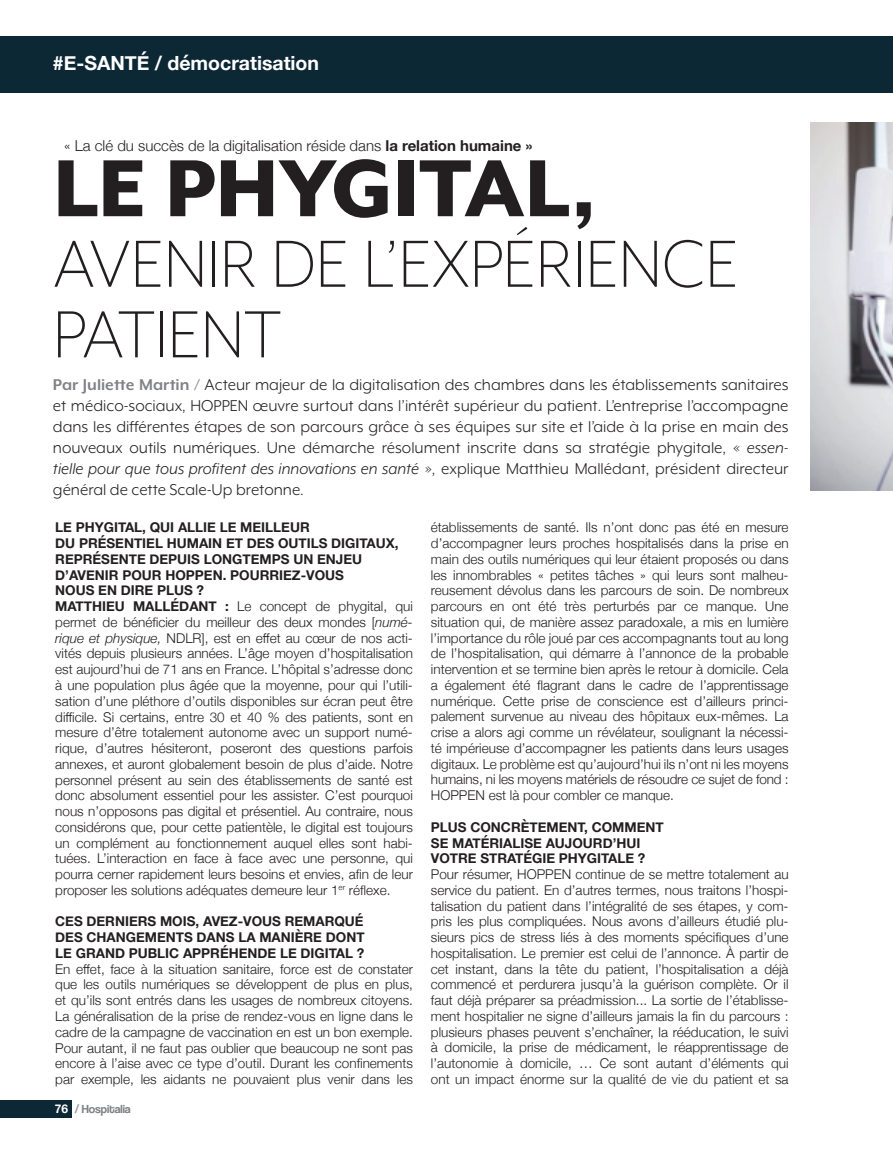
<style>
.page{position:relative;width:893px;height:1149px;background:#fff}
.page>*{position:absolute;margin:0;border:0;box-sizing:border-box;transform-origin:0 0}
.t1{font:800 93px "Mr Eaves XL Mod OT";color:#231f20}
.t2{font:300 76.5px/70.5px "Mr Eaves XL Mod OT";color:#231f20}
.t3{font:700 19.5px "Helvetica Neue";color:#fff}
.t4{font:18px/21px "Mr Eaves XL Mod OT";color:#231f20;text-align:justify}
.t5{font:300 15px "Helvetica Neue";color:#231f20}
.t6{font:300 13.5px/15.8px "Helvetica Neue";color:#231f20;text-align:justify}
.t7{font:700 13.5px/15.8px "Helvetica Neue";color:#231f20;text-align:justify}
.t8{font:12px "Coolvetica Rg";color:#808285}
.s1{font-weight:700}
.s2{font-weight:700;color:#808285}
.s3{font-style:italic}
.s4{font-family:"Helvetica Neue";font-weight:700;color:#fff}
.s5{font-family:"Helvetica Neue";font-weight:700;color:#939598}
</style>
<div class="page">
<div style="left:0;top:1099px;width:72px;height:18px;background:#0c2834"></div>
<div style="left:0;top:36px;width:893px;height:56px;background:#0c2834"></div>
<img style="left:810px;top:122px;width:83px;height:368px">
<h3 class="t3" style="left:53px;top:55px;width:268px">#E-SANTÉ / démocratisation</h3>
<p class="t5" style="left:64px;top:137px;width:470px">« La clé du succès de la digitalisation réside dans <span class="s1">la relation humaine »</span></p>
<h1 class="t1" style="left:53px;top:159px;width:544px">LE PHYGITAL,</h1>
<h2 class="t2" style="left:53px;top:225px;width:687px">AVENIR DE L’EXPÉRIENCE<br>PATIENT</h2>
<p class="t4" style="left:53px;top:375px;width:737px"><span class="s2">Par Juliette Martin /</span> Acteur majeur de la digitalisation des chambres dans les établissements sanitaires et médico-sociaux, HOPPEN œuvre surtout dans l’intérêt supérieur du patient. L’entreprise l’accompagne dans les différentes étapes de son parcours grâce à ses équipes sur site et l’aide à la prise en main des nouveaux outils numériques. Une démarche résolument inscrite dans sa stratégie phygitale, « <span class="s3">essen&shy;tielle pour que tous profitent des innovations en santé</span> », explique Matthieu Mallédant, président directeur général de cette Scale-Up bretonne.</p>
<p class="t6" style="left:55px;top:519px;width:359px;text-align:left"><span class="s1">LE PHYGITAL, QUI ALLIE LE MEILLEUR<br>DU PRÉSENTIEL HUMAIN ET DES OUTILS DIGITAUX, REPRÉSENTE DEPUIS LONGTEMPS UN ENJEU D’AVENIR POUR HOPPEN. POURRIEZ-VOUS<br>NOUS EN DIRE PLUS ?<br>MATTHIEU MALLÉDANT :</span> Le concept de phygital, qui permet de bénéficier du meilleur des deux mondes [<span class="s3">numé&shy;rique et physique,</span> NDLR], est en effet au cœur de nos acti&shy;vités depuis plusieurs années. L’âge moyen d’hospitalisation est aujourd’hui de 71 ans en France. L’hôpital s’adresse donc à une population plus âgée que la moyenne, pour qui l’utili&shy;sation d’une pléthore d’outils disponibles sur écran peut être difficile. Si certains, entre 30 et 40 % des patients, sont en mesure d’être totalement autonome avec un support numé&shy;rique, d’autres hésiteront, poseront des questions parfois annexes, et auront globalement besoin de plus d’aide. Notre personnel présent au sein des établissements de santé est donc absolument essentiel pour les assister. C’est pourquoi nous n’opposons pas digital et présentiel. Au contraire, nous considérons que, pour cette patientèle, le digital est toujours un complément au fonctionnement auquel elles sont habi&shy;tuées. L’interaction en face à face avec une personne, qui pourra cerner rapidement leurs besoins et envies, afin de leur proposer les solutions adéquates demeure leur 1<sup>er</sup> réflexe.</p>
<p class="t7" style="left:55px;top:914px;width:311px">CES DERNIERS MOIS, AVEZ-VOUS REMARQUÉ DES CHANGEMENTS DANS LA MANIÈRE DONT LE GRAND PUBLIC APPRÉHENDE LE DIGITAL ?</p>
<p class="t6" style="left:55px;top:959px;width:359px">En effet, face à la situation sanitaire, force est de constater que les outils numériques se développent de plus en plus, et qu’ils sont entrés dans les usages de nombreux citoyens.<br>La généralisation de la prise de rendez-vous en ligne dans le cadre de la campagne de vaccination en est un bon exemple.<br>Pour autant, il ne faut pas oublier que beaucoup ne sont pas encore à l’aise avec ce type d’outil. Durant les confinements par exemple, les aidants ne pouvaient plus venir dans les</p>
<p class="t6" style="left:431px;top:519px;width:359px">établissements de santé. Ils n’ont donc pas été en mesure d’accompagner leurs proches hospitalisés dans la prise en main des outils numériques qui leur étaient proposés ou dans les innombrables « petites tâches » qui leurs sont malheu&shy;reusement dévolus dans les parcours de soin. De nombreux parcours en ont été très perturbés par ce manque. Une situation qui, de manière assez paradoxale, a mis en lumière l’importance du rôle joué par ces accompagnants tout au long de l’hospitalisation, qui démarre à l’annonce de la probable intervention et se termine bien après le retour à domicile. Cela a également été flagrant dans le cadre de l’apprentissage numérique. Cette prise de conscience est d’ailleurs princi&shy;palement survenue au niveau des hôpitaux eux-mêmes. La crise a alors agi comme un révélateur, soulignant la nécessi&shy;té impérieuse d’accompagner les patients dans leurs usages digitaux. Le problème est qu’aujourd’hui ils n’ont ni les moyens humains, ni les moyens matériels de résoudre ce sujet de fond :<br>HOPPEN est là pour combler ce manque.</p>
<p class="t7" style="left:431px;top:819px;width:234px;text-align:left">PLUS CONCRÈTEMENT, COMMENT<br>SE MATÉRIALISE AUJOURD’HUI<br>VOTRE STRATÉGIE PHYGITALE ?</p>
<p class="t6" style="left:431px;top:866px;width:359px">Pour résumer, HOPPEN continue de se mettre totalement au service du patient. En d’autres termes, nous traitons l’hospi&shy;talisation du patient dans l’intégralité de ses étapes, y com&shy;pris les plus compliquées. Nous avons d’ailleurs étudié plu&shy;sieurs pics de stress liés à des moments spécifiques d’une hospitalisation. Le premier est celui de l’annonce. À partir de cet instant, dans la tête du patient, l’hospitalisation a déjà commencé et perdurera jusqu’à la guérison complète. Or il faut déjà préparer sa préadmission... La sortie de l’établisse&shy;ment hospitalier ne signe d’ailleurs jamais la fin du parcours : plusieurs phases peuvent s’enchaîner, la rééducation, le suivi à domicile, la prise de médicament, le réapprentissage de l’autonomie à domicile, … Ce sont autant d’éléments qui ont un impact énorme sur la qualité de vie du patient et sa</p>
<p class="t8" style="left:55px;top:1104px;width:77px"><span class="s4">76</span> <span class="s5">/</span> Hospitalia</p>
</div>
